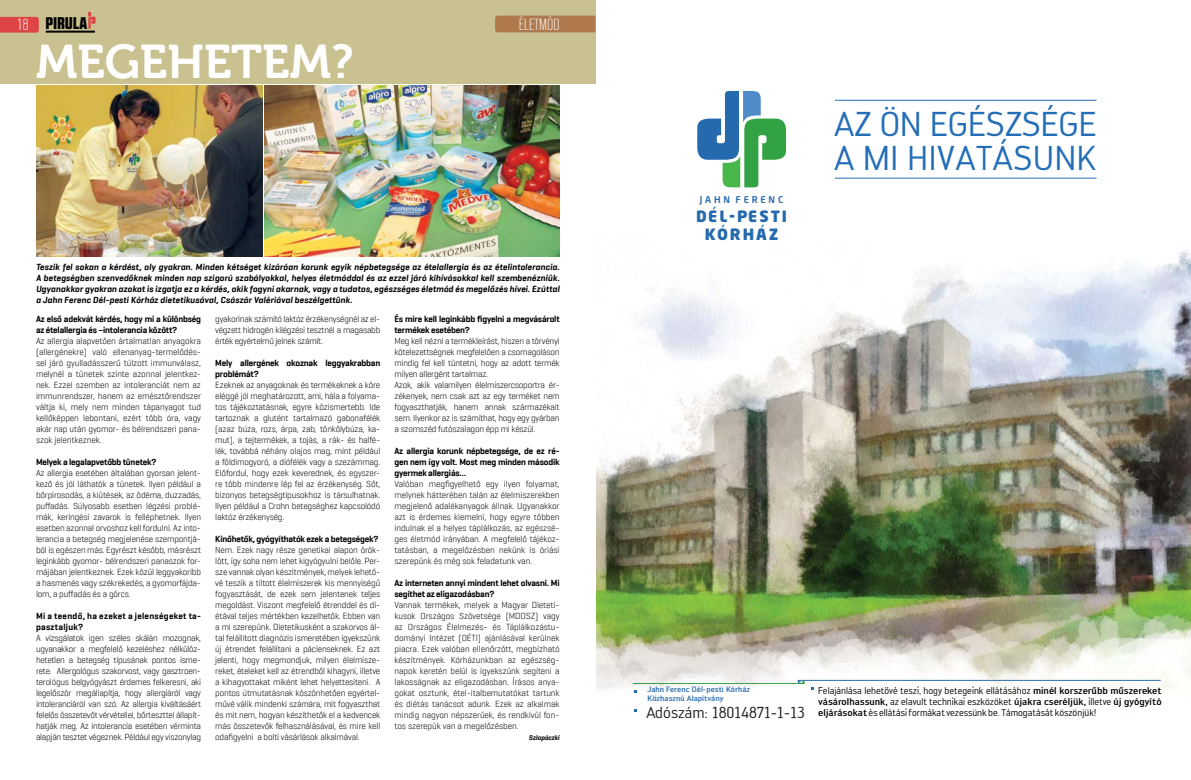
<style>
.page{position:relative;width:1191px;height:780px;background:#fff}
.page>*{position:absolute;margin:0;border:0;box-sizing:border-box;transform-origin:0 0}
.t1{font:47.5px "Museo 700";color:#fff}
.t2{font:33.9px/34.2px "Engel Regular M1 arculat";letter-spacing:.01em;color:#246eb7}
.t3{font:16.9px "RB No 2.1 b Black DEMO";letter-spacing:.03em;color:#000}
.t4{font:300 16px "RB No 2";color:#fff}
.t5{font:15.7px "Engel Regular M1 arculat";color:#1e2224}
.t6{font:900 15.4px/18px "Neo Sans";letter-spacing:.125em;color:#256aad;text-align:center}
.t7{font:9.6px "Engel";color:#000003}
.t8{font:9.6px "Engel Medium M1 arculat";color:#000003}
.t9{font:500 9.2px "Neo Sans";letter-spacing:.3em;color:#256aad}
.t10{font:300 9px/11px "Geogrotesque";letter-spacing:-.025em;color:#000;text-align:justify}
.t11{font:italic 600 9px/11px "Geogrotesque";letter-spacing:.01em;color:#000;text-align:justify}
.t12{font:600 9px/11px "Geogrotesque";letter-spacing:-.02em;color:#000}
.t13{font:600 9px/11px "Geogrotesque";letter-spacing:.03em;color:#000}
.t14{font:7.7px/9.1px "Engel Medium M1 arculat";color:#256aad}
.t15{font:italic 600 7px "Geogrotesque";letter-spacing:-.02em;color:#000}
.s1{font-family:"RB No 2 Light Alternative";font-size:16px;color:#fff}
.s2{font-size:19.3px}
.s3{font-family:"Engel Medium M1 arculat"}
.s4{font-family:"Engel"}
</style>
<div class="page">
<div style="left:0;top:0;width:595px;height:84px;background:#c9c190"></div>
<div style="left:495px;top:16px;width:100px;height:16px;background:#af794d"></div>
<svg style="left:0;top:17px;width:39px;height:16px"></svg>
<hr style="left:46px;top:31px;width:49px;height:2px;background:#000">
<svg style="left:88px;top:12px;width:8px;height:17px"></svg>
<img style="left:596px;top:224px;width:595px;height:488px">
<svg style="left:633px;top:679px;width:527px;height:13px"></svg>
<svg style="left:697px;top:91px;width:89px;height:96px"></svg>
<hr style="left:835px;top:100px;width:261px;height:1px;background:#246eb7">
<hr style="left:835px;top:178px;width:261px;height:1px;background:#246eb7">
<img style="left:36px;top:85px;width:523px;height:172px">
<h3 class="t3" style="left:17px;top:16px;width:72px"><span class="s1">18</span> PIRULA</h3>
<h1 class="t1" style="left:36px;top:35px;width:74px">MEGEHETEM</h1>
<h1 class="t1" style="left:331px;top:35px;width:24px">?</h1>
<h3 class="t4" style="left:519px;top:16px;width:42px">életmód</h3>
<p class="t11" style="left:36px;top:261px;width:525px">Teszik fel sokan a kérdést, oly gyakran. Minden kétséget kizáróan korunk egyik népbetegsége az ételallergia és az ételintolerancia.<br>A betegségben szenvedőknek minden nap szigorú szabályokkal, helyes életmóddal és az ezzel járó kihívásokkal kell szembenézniük.<br>Ugyanakkor gyakran azokat is izgatja ez a kérdés, akik fogyni akarnak, vagy a tudatos, egészséges életmód és megelőzés hívei. Ezúttal a Jahn Ferenc Dél-pesti Kórház dietetikusával, Császár Valériával beszélgettünk.</p>
<p class="t12" style="left:36px;top:313px;width:167px">Az első adekvát kérdés, hogy mi a különbség az ételallergia és –intolerancia között?</p>
<p class="t10" style="left:36px;top:335px;width:167px">Az allergia alapvetően ártalmatlan anyagokra (allergénekre) való ellenanyag-termelődés&shy;sel járó gyulladásszerű túlzott immunválasz, melynél a tünetek szinte azonnal jelentkez&shy;nek. Ezzel szemben az intoleranciát nem az immunrendszer, hanem az emésztőrendszer váltja ki, mely nem minden tápanyagot tud kellőképpen lebontani, ezért több óra, vagy akár nap után gyomor- és bélrendszeri pana&shy;szok jelentkeznek.</p>
<p class="t12" style="left:36px;top:456px;width:122px">Melyek a legalapvetőbb tünetek?</p>
<p class="t10" style="left:36px;top:467px;width:167px">Az allergia esetében általában gyorsan jelent&shy;kező és jól láthatók a tünetek. Ilyen például a bőrpirosodás, a kiütések, az ödéma, duzzadás, puffadás. Súlyosabb esetben légzési problé&shy;mák, keringési zavarok is felléphetnek. Ilyen esetben azonnal orvoshoz kell fordulni. Az into&shy;lerancia a betegség megjelenése szempontjá&shy;ból is egészen más. Egyrészt később, másrészt leginkább gyomor- bélrendszeri panaszok for&shy;májában jelentkeznek. Ezek közül leggyakoribb a hasmenés vagy székrekedés, a gyomorfájda&shy;lom, a puffadás és a görcs.</p>
<p class="t13" style="left:36px;top:610px;width:167px">Mi a teendő, ha ezeket a jelenségeket ta&shy;pasztaljuk?</p>
<p class="t10" style="left:36px;top:632px;width:167px">A vizsgálatok igen széles skálán mozognak, ugyanakkor a megfelelő kezeléshez nélkülöz&shy;hetetlen a betegség típusának pontos isme&shy;rete. Allergológus szakorvost, vagy gasztroen&shy;terológus belgyógyászt érdemes felkeresni, aki legelőször megállapítja, hogy allergiáról vagy intoleranciáról van szó. Az allergia kiváltásáért felelős összetevőt vérvétellel, bőrteszttel állapít&shy;hatják meg. Az intolerancia esetében vérminta alapján tesztet végeznek. Például egy viszonylag</p>
<p class="t10" style="left:215px;top:313px;width:167px">gyakorinak számító laktóz érzékenységnél az el&shy;végzett hidrogén kilégzési tesztnél a magasabb érték egyértelmű jelnek számít.</p>
<p class="t12" style="left:215px;top:357px;width:167px">Mely allergének okoznak leggyakrabban problémát?</p>
<p class="t10" style="left:215px;top:379px;width:167px">Ezeknek az anyagoknak és termékeknek a köre eléggé jól meghatározott, ami, hála a folyama&shy;tos tájékoztatásnak, egyre közismertebb. Ide tartoznak a glutént tartalmazó gabonafélék (azaz búza, rozs, árpa, zab, tönkölybúza, ka&shy;mut), a tejtermékek, a tojás, a rák- és halfé&shy;lék, továbbá néhány olajos mag, mint például a földimogyoró, a diófélék vagy a szezámmag.<br>Előfordul, hogy ezek keverednek, és egyszer&shy;re több mindenre lép fel az érzékenység. Sőt, bizonyos betegségtípusokhoz is társulhatnak.<br>Ilyen például a Crohn betegséghez kapcsolódó laktóz érzékenység.</p>
<p class="t12" style="left:215px;top:533px;width:165px">Kinőhetők, gyógyíthatók ezek a betegségek?</p>
<p class="t10" style="left:215px;top:544px;width:167px">Nem. Ezek nagy része genetikai alapon örök&shy;lött, így soha nem lehet kigyógyulni belőle. Per&shy;sze vannak olyan készítmények, melyek lehető&shy;vé teszik a tiltott élelmiszerek kis mennyiségű fogyasztását, de ezek sem jelentenek teljes megoldást. Viszont megfelelő étrenddel és di&shy;étával teljes mértékben kezelhetők. Ebben van a mi szerepünk. Dietetikusként a szakorvos ál&shy;tal felállított diagnózis ismeretében igyekszünk új étrendet felállítani a pácienseknek. Ez azt jelenti, hogy megmondjuk, milyen élelmisze&shy;reket, ételeket kell az étrendből kihagyni, illetve a kihagyottakat miként lehet helyettesíteni. A pontos útmutatásnak köszönhetően egyértel&shy;művé válik mindenki számára, mit fogyaszthat és mit nem, hogyan készíthetők el a kedvencek más összetevők felhasználásával, és mire kell odafigyelni a bolti vásárlások alkalmával.</p>
<p class="t12" style="left:394px;top:313px;width:167px">És mire kell leginkább figyelni a megvásárolt termékek esetében?</p>
<p class="t10" style="left:394px;top:335px;width:167px;text-align:left">Meg kell nézni a termékleírást, hiszen a törvényi kötelezettségnek megfelelően a csomagoláson mindig fel kell tüntetni, hogy az adott termék milyen allergént tartalmaz.<br>Azok, akik valamilyen élelmiszercsoportra ér&shy;zékenyek, nem csak azt az egy terméket nem fogyaszthatják, hanem annak származékait sem. Ilyenkor az is számíthat, hogy egy gyárban a szomszéd futószalagon épp mi készül.</p>
<p class="t12" style="left:394px;top:445px;width:167px;text-align:justify">Az allergia korunk népbetegsége, de ez ré&shy;gen nem így volt. Most meg minden második gyermek allergiás…</p>
<p class="t10" style="left:394px;top:478px;width:167px">Valóban megfigyelhető egy ilyen folyamat, melynek hátterében talán az élelmiszerekben megjelenő adalékanyagok állnak. Ugyanakkor azt is érdemes kiemelni, hogy egyre többen indulnak el a helyes táplálkozás, az egészsé&shy;ges életmód irányában. A megfelelő tájékoz&shy;tatásban, a megelőzésben nekünk is óriási szerepünk és még sok feladatunk van.</p>
<p class="t12" style="left:394px;top:577px;width:167px">Az interneten annyi mindent lehet olvasni. Mi segíthet az eligazodásban?</p>
<p class="t10" style="left:394px;top:599px;width:167px">Vannak termékek, melyek a Magyar Dieteti&shy;kusok Országos Szövetsége (MDOSZ) vagy az Országos Élelmezés- és Táplálkozástu&shy;dományi Intézet (OÉTI) ajánlásával kerülnek piacra. Ezek valóban ellenőrzött, megbízható készítmények. Kórházunkban az egészség&shy;napok keretén belül is igyekszünk segíteni a lakosságnak az eligazodásban. Írásos anya&shy;gokat osztunk, étel-italbemutatókat tartunk és diétás tanácsot adunk. Ezek az alkalmak mindig nagyon népszerűek, és rendkívül fon&shy;tos szerepük van a megelőzésben.</p>
<p class="t15" style="left:529px;top:733px;width:32px">Szlopóczki</p>
<p class="t9" style="left:700px;top:195px;width:85px">JAHN FERENC</p>
<h3 class="t6" style="left:696px;top:208px;width:92px">DEL<span class="s2">-</span>PESTI<br>KORHAZ</h3>
<h2 class="t2" style="left:834px;top:107px;width:263px">AZ ÖN EGÉSZSÉGE<br>A MI HIVATÁSUNK</h2>
<p class="t14" style="left:647px;top:685px;width:104px">Jahn Ferenc Dél-pesti Kórház<br>Közhasznú Alapítvány</p>
<h3 class="t5" style="left:646px;top:703px;width:160px">Adószám: 18014871-1-13</h3>
<p class="t7" style="left:818px;top:684px;width:345px">Felajánlása lehetővé teszi, hogy betegeink ellátásához <span class="s3">minél korszerűbb műszereket</span></p>
<p class="t8" style="left:818px;top:696px;width:345px">vásárolhassunk, <span class="s4">az elavult technikai eszközöket</span> újakra cseréljük, <span class="s4">illetve</span> új gyógyító</p>
<p class="t7" style="left:818px;top:707px;width:280px"><span class="s3">eljárásokat</span> és ellátási formákat vezessünk be. Támogatását köszönjük!</p>
</div>
